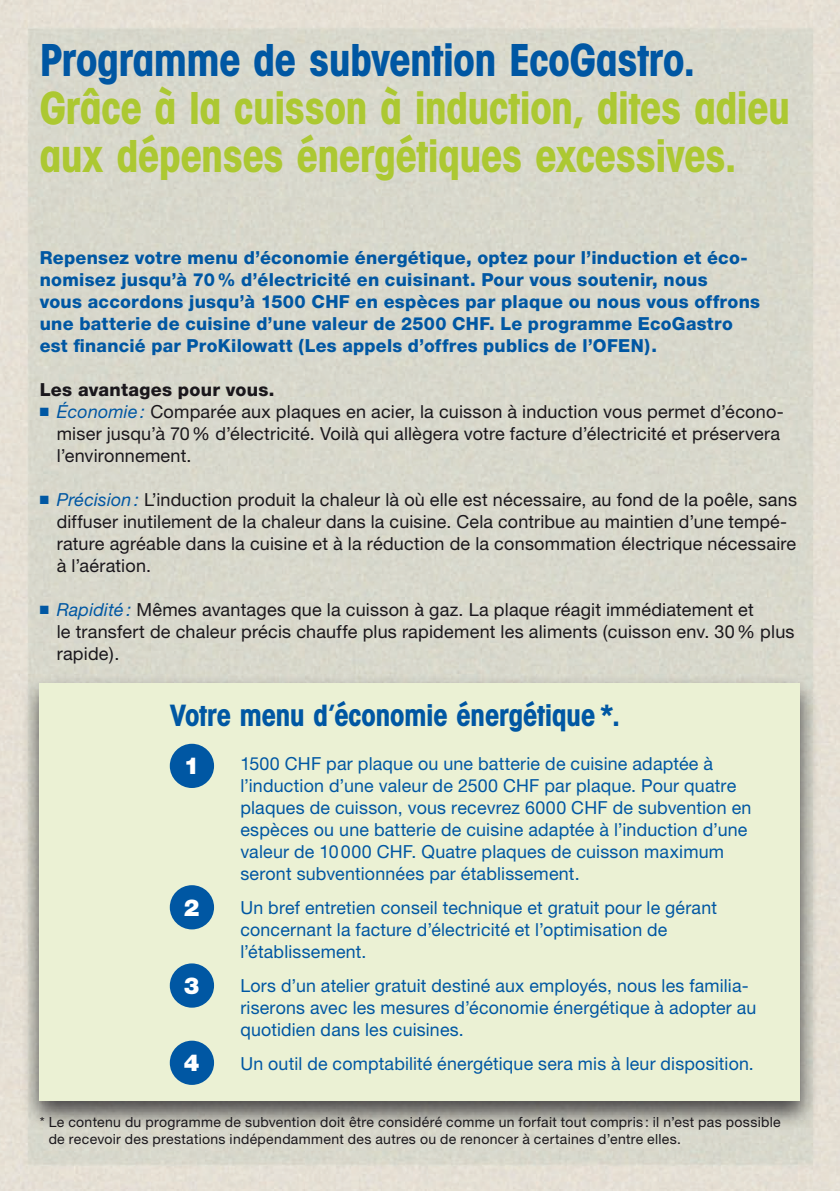
<style>
.page{position:relative;width:840px;height:1191px;background:#fff}
.page>*{position:absolute;margin:0;border:0;box-sizing:border-box;transform-origin:0 0}
.t1{font:700 condensed 48px/48px "Avant Gard EF";color:#acc832}
.t2{font:700 condensed 48px "Avant Gard EF";color:#0057a3}
.t3{font:700 condensed 32px "Avant Gard EF";color:#0057a3}
.t4{font:900 23.4px "Helvetica Neue";color:#fff}
.t5{font:18px/22px "Helvetica Neue";letter-spacing:.01em;color:#0057a3}
.t6{font:18px/22px "Helvetica Neue";letter-spacing:.01em;color:#1a171c}
.t7{font:800 18px/22px "Helvetica Neue";letter-spacing:.015em;color:#0057a3}
.t8{font:800 18px "Helvetica Neue";letter-spacing:.015em;color:#1a171c}
.t9{font:14px/17px "Helvetica Neue";letter-spacing:.025em;color:#1a171c}
.s1{color:#0057a3}
.s2{font-style:italic;color:#0057a3}
</style>
<div class="page">
<div style="left:21px;top:675px;width:798px;height:455px;background:#1a171c;opacity:.75"></div>
<div style="left:40px;top:682px;width:759px;height:418px;background:#ebf1d4"></div>
<div style="left:170px;top:743px;width:44px;height:45px;background:#0057a3;border-radius:50%"></div>
<div style="left:170px;top:885px;width:44px;height:44px;background:#0057a3;border-radius:50%"></div>
<div style="left:170px;top:963px;width:44px;height:44px;background:#0057a3;border-radius:50%"></div>
<div style="left:170px;top:1040px;width:44px;height:45px;background:#0057a3;border-radius:50%"></div>
<h1 class="t2" style="left:40px;top:31px;width:656px">Programme de subvention EcoGastro.</h1>
<h1 class="t1" style="left:40px;top:83px;width:751px">Grâce à la cuisson à induction, dites adieu aux dépenses énergétiques excessives.</h1>
<p class="t7" style="left:40px;top:247px;width:721px">Repensez votre menu d’économie énergétique, optez pour l’induction et éco&shy;nomisez jusqu’à 70% d’électricité en cuisinant. Pour vous soutenir, nous<br>vous accordons jusqu’à 1500 CHF en espèces par plaque ou nous vous offrons une batterie de cuisine d’une valeur de 2500 CHF. Le programme EcoGastro est financié par ProKilowatt (Les appels d’offres publics de l’OFEN).</p>
<p class="t8" style="left:40px;top:379px;width:236px">Les avantages pour vous.</p>
<p class="t6" style="left:57px;top:400px;width:728px;text-indent:-17px"><span class="s1">■</span> <span class="s2">Économie :</span> Comparée aux plaques en acier, la cuisson à induction vous permet d’écono&shy;miser jusqu’à 70% d’électricité. Voilà qui allègera votre facture d’électricité et préservera l’environnement.</p>
<p class="t6" style="left:57px;top:488px;width:741px;text-indent:-17px"><span class="s1">■</span> <span class="s2">Précision :</span> L’induction produit la chaleur là où elle est nécessaire, au fond de la poêle, sans diffuser inutilement de la chaleur dans la cuisine. Cela contribue au maintien d’une tempé&shy;rature agréable dans la cuisine et à la réduction de la consommation électrique nécessaire à l’aération.</p>
<p class="t6" style="left:57px;top:598px;width:739px;text-indent:-17px"><span class="s1">■</span> <span class="s2">Rapidité :</span> Mêmes avantages que la cuisson à gaz. La plaque réagit immédiatement et<br>le transfert de chaleur précis chauffe plus rapidement les aliments (cuisson env. 30% plus rapide).</p>
<h2 class="t3" style="left:170px;top:696px;width:451px">Votre menu d’économie énergétique *.</h2>
<p class="t4" style="left:184px;top:752px;width:17px">1</p>
<p class="t5" style="left:240px;top:752px;width:512px">1500 CHF par plaque ou une batterie de cuisine adaptée à l’induction d’une valeur de 2500 CHF par plaque. Pour quatre plaques de cuisson, vous recevrez 6000 CHF de subvention en espèces ou une batterie de cuisine adaptée à l’induction d’une valeur de 10000 CHF. Quatre plaques de cuisson maximum seront subventionnées par établissement.</p>
<p class="t4" style="left:184px;top:893px;width:17px">2</p>
<p class="t5" style="left:240px;top:896px;width:478px">Un bref entretien conseil technique et gratuit pour le gérant concernant la facture d’électricité et l’optimisation de l’établissement.</p>
<p class="t4" style="left:184px;top:971px;width:17px">3</p>
<p class="t5" style="left:240px;top:974px;width:517px">Lors d’un atelier gratuit destiné aux employés, nous les familia&shy;riserons avec les mesures d’économie énergétique à adopter au quotidien dans les cuisines.</p>
<p class="t4" style="left:184px;top:1048px;width:17px">4</p>
<p class="t5" style="left:240px;top:1052px;width:514px">Un outil de comptabilité énergétique sera mis à leur disposition.</p>
<p class="t9" style="left:49px;top:1113px;width:733px;text-indent:-9px">* Le contenu du programme de subvention doit être considéré comme un forfait tout compris : il n’est pas possible de recevoir des prestations indépendamment des autres ou de renoncer à certaines d’entre elles.</p>
</div>
